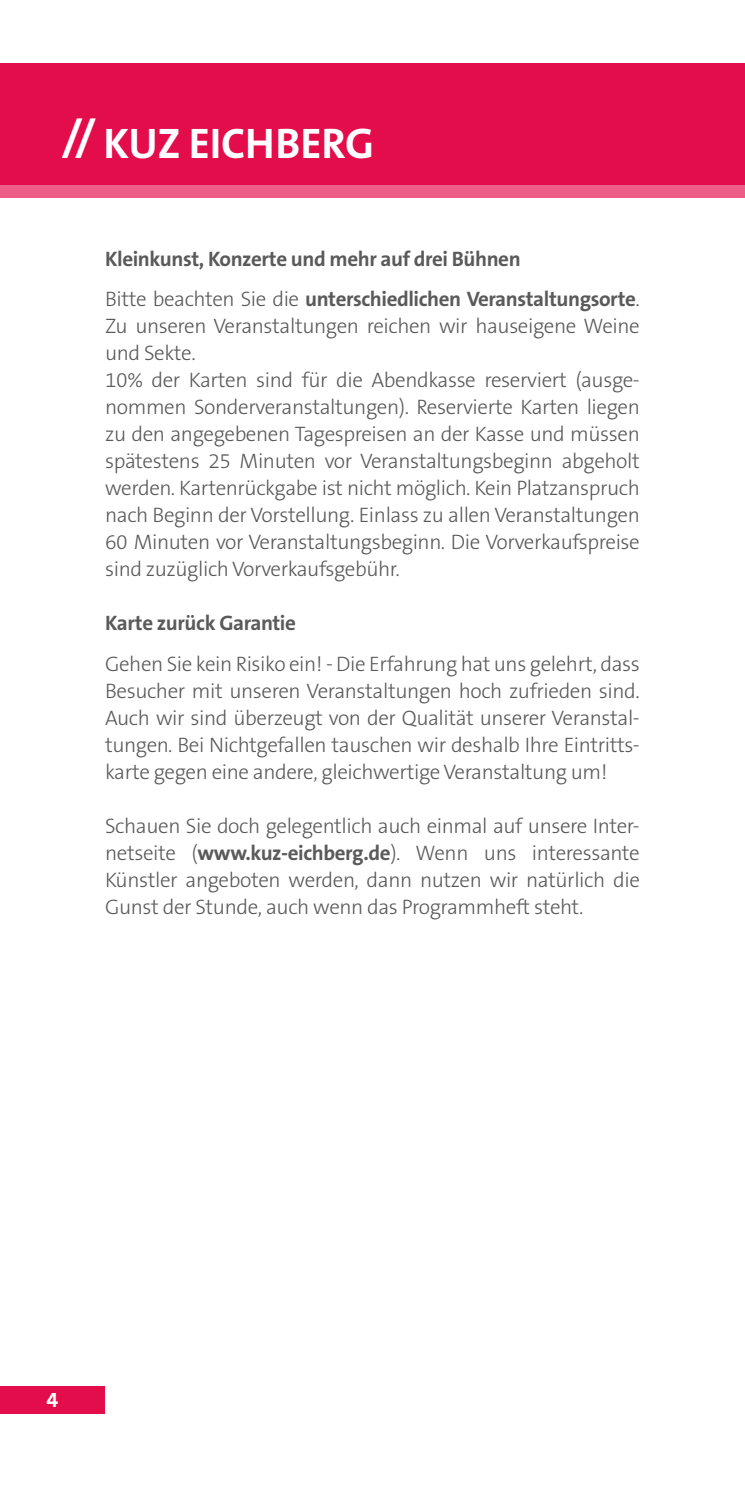
<style>
.page{position:relative;width:745px;height:1489px;background:#fff}
.page>*{position:absolute;margin:0;border:0;box-sizing:border-box;transform-origin:0 0}
.t1{font:700 43px "The Sans B Plus W7";letter-spacing:-.005em;color:#fff}
.t2{font:700 21.5px "The Sans B Plus W7";color:#fff}
.t3{font:300 21px/27px "The Sans B Plus W3";letter-spacing:-.02em;color:#5a5a5a;text-align:justify}
.t4{font:700 21px/40.5px "The Sans B Plus W7";letter-spacing:-.02em;color:#5a5a5a}
.s1{font-family:"The Sans B Plus W3";font-weight:300}
.s2{font-family:"The Sans B Plus W7";font-weight:700}
</style>
<div class="page">
<div style="left:0;top:1386px;width:105px;height:27px;background:#e40d4b"></div>
<div style="left:0;top:63px;width:744px;height:122px;background:#e40d4b"></div>
<div style="left:0;top:184px;width:744px;height:14px;background:#ed5d87"></div>
<h1 class="t1" style="left:62px;top:115px;width:313px">// KUZ EICHBERG</h1>
<p class="t4" style="left:105px;top:238px;width:536px">Kleinkunst, Konzerte und mehr auf drei Bühnen<br><span class="s1">Bitte beachten Sie die</span> unterschiedlichen Veranstaltungsorte<span class="s1">.</span></p>
<p class="t3" style="left:105px;top:313px;width:536px;text-align:left">Zu unseren Veranstaltungen reichen wir hauseigene Weine und Sekte.<br>10% der Karten sind für die Abendkasse reserviert (ausge&shy;nommen Sonderveranstaltungen). Reservierte Karten liegen zu den angegebenen Tagespreisen an der Kasse und müssen spätestens 25 Minuten vor Veranstaltungsbeginn abgeholt werden. Kartenrückgabe ist nicht möglich. Kein Platzanspruch nach Beginn der Vorstellung. Einlass zu allen Veranstaltungen 60 Minuten vor Veranstaltungsbeginn. Die Vorverkaufspreise sind zuzüglich Vorverkaufsgebühr.</p>
<p class="t4" style="left:105px;top:603px;width:192px">Karte zurück Garantie</p>
<p class="t3" style="left:105px;top:650px;width:536px">Gehen Sie kein Risiko ein! - Die Erfahrung hat uns gelehrt, dass Besucher mit unseren Veranstaltungen hoch zufrieden sind.<br>Auch wir sind überzeugt von der Qualität unserer Veranstal&shy;tungen. Bei Nichtgefallen tauschen wir deshalb Ihre Eintritts&shy;karte gegen eine andere, gleichwertige Veranstaltung um!</p>
<p class="t3" style="left:105px;top:812px;width:536px">Schauen Sie doch gelegentlich auch einmal auf unsere Inter&shy;netseite (<span class="s2">www.kuz-eichberg.de</span>). Wenn uns interessante Künstler angeboten werden, dann nutzen wir natürlich die Gunst der Stunde, auch wenn das Programmheft steht.</p>
<p class="t2" style="left:47px;top:1385px;width:13px">4</p>
</div>
